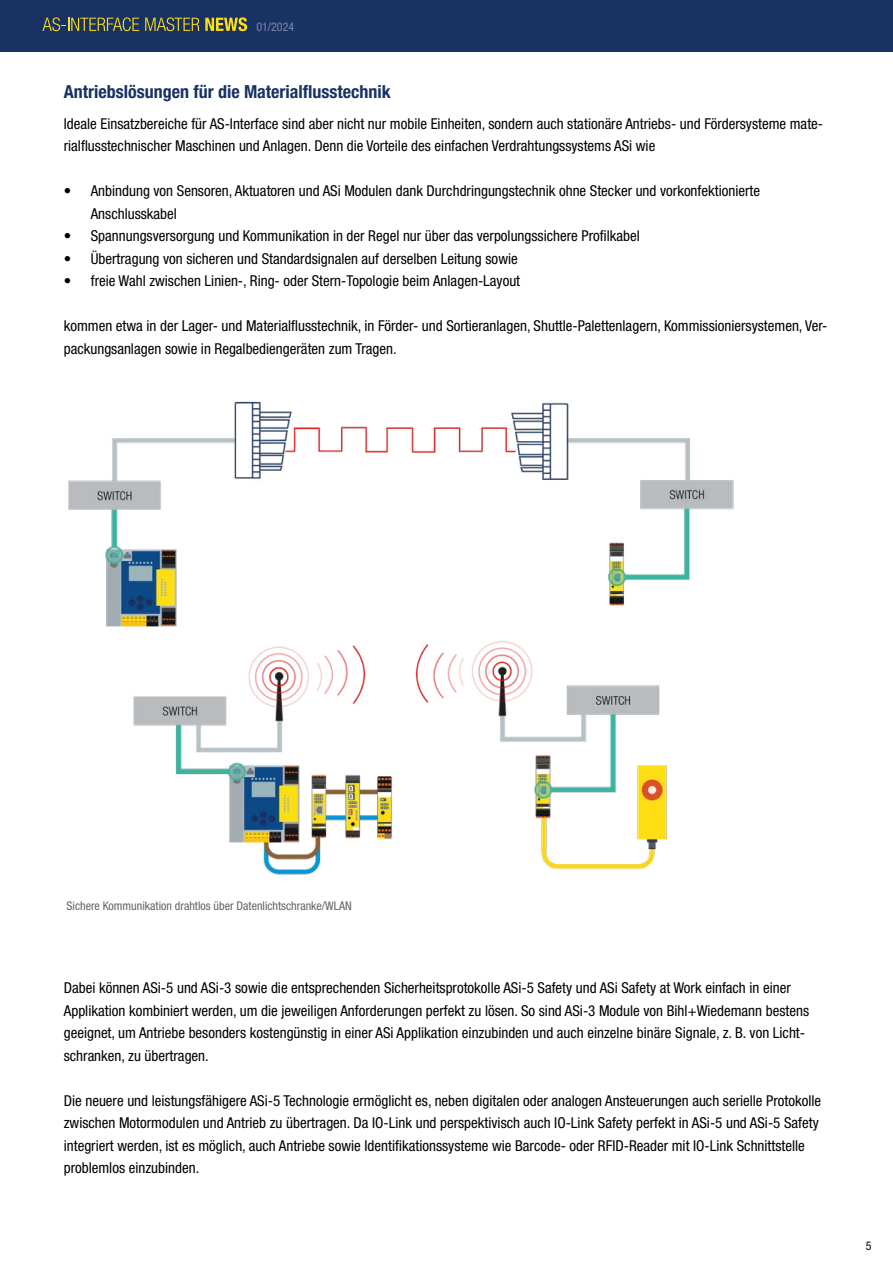
<style>
.page{position:relative;width:893px;height:1263px;background:#fff}
.page>*{position:absolute;margin:0;border:0;box-sizing:border-box;transform-origin:0 0}
.t1{font:700 condensed 18px "Helvetica Neue LTW1 G";color:#183264}
.t2{font:condensed 15px/22.5px "Helvetica Neue LTW1 G";color:#000}
.t3{font:condensed 12px "Helvetica Neue LTW1 G";color:#646363}
.t4{font:condensed 12px "Helvetica Neue LTW1 G";color:#7e85aa}
.t5{font:condensed 12px "Helvetica Neue LTW1 G";color:#000}
</style>
<div class="page">
<div style="left:0;top:0;width:893px;height:51px;background:#183264"></div>
<svg style="left:43px;top:17px;width:96px;height:14px"></svg>
<svg style="left:145px;top:17px;width:102px;height:14px"></svg>
<img style="left:68px;top:401px;width:666px;height:474px">
<p class="t4" style="left:256px;top:20px;width:39px">01/2024</p>
<p class="t1" style="left:64px;top:81px;width:329px">Antriebslösungen für die Materialflusstechnik</p>
<p class="t2" style="left:64px;top:112px;width:761px">Ideale Einsatzbereiche für AS-Interface sind aber nicht nur mobile Einheiten, sondern auch stationäre Antriebs- und Fördersysteme mate&shy;rialflusstechnischer Maschinen und Anlagen. Denn die Vorteile des einfachen Verdrahtungssystems ASi wie</p>
<p class="t2" style="left:91px;top:180px;width:671px;text-indent:-27px">• Anbindung von Sensoren, Aktuatoren und ASi Modulen dank Durchdringungstechnik ohne Stecker und vorkonfektionierte<br>Anschlusskabel</p>
<p class="t2" style="left:64px;top:225px;width:577px">• Spannungsversorgung und Kommunikation in der Regel nur über das verpolungssichere Profilkabel</p>
<p class="t2" style="left:64px;top:247px;width:455px">• Übertragung von sicheren und Standardsignalen auf derselben Leitung sowie</p>
<p class="t2" style="left:64px;top:270px;width:458px">• freie Wahl zwischen Linien-, Ring- oder Stern-Topologie beim Anlagen-Layout</p>
<p class="t2" style="left:64px;top:315px;width:765px">kommen etwa in der Lager- und Materialflusstechnik, in Förder- und Sortieranlagen, Shuttle-Palettenlagern, Kommissioniersystemen, Ver&shy;packungsanlagen sowie in Regalbediengeräten zum Tragen.</p>
<p class="t3" style="left:67px;top:898px;width:287px">Sichere Kommunikation drahtlos über Datenlichtschranke/WLAN</p>
<p class="t2" style="left:64px;top:976px;width:747px">Dabei können ASi-5 und ASi-3 sowie die entsprechenden Sicherheitsprotokolle ASi-5 Safety und ASi Safety at Work einfach in einer Applikation kombiniert werden, um die jeweiligen Anforderungen perfekt zu lösen. So sind ASi-3 Module von Bihl+Wiedemann bestens geeignet, um Antriebe besonders kostengünstig in einer ASi Applikation einzubinden und auch einzelne binäre Signale, z. B. von Licht&shy;schranken, zu übertragen.</p>
<p class="t2" style="left:64px;top:1089px;width:759px">Die neuere und leistungsfähigere ASi-5 Technologie ermöglicht es, neben digitalen oder analogen Ansteuerungen auch serielle Protokolle zwischen Motormodulen und Antrieb zu übertragen. Da IO-Link und perspektivisch auch IO-Link Safety perfekt in ASi-5 und ASi-5 Safety integriert werden, ist es möglich, auch Antriebe sowie Identifikationssysteme wie Barcode- oder RFID-Reader mit IO-Link Schnittstelle problemlos einzubinden.</p>
<p class="t5" style="left:866px;top:1239px;width:7px">5</p>
</div>
